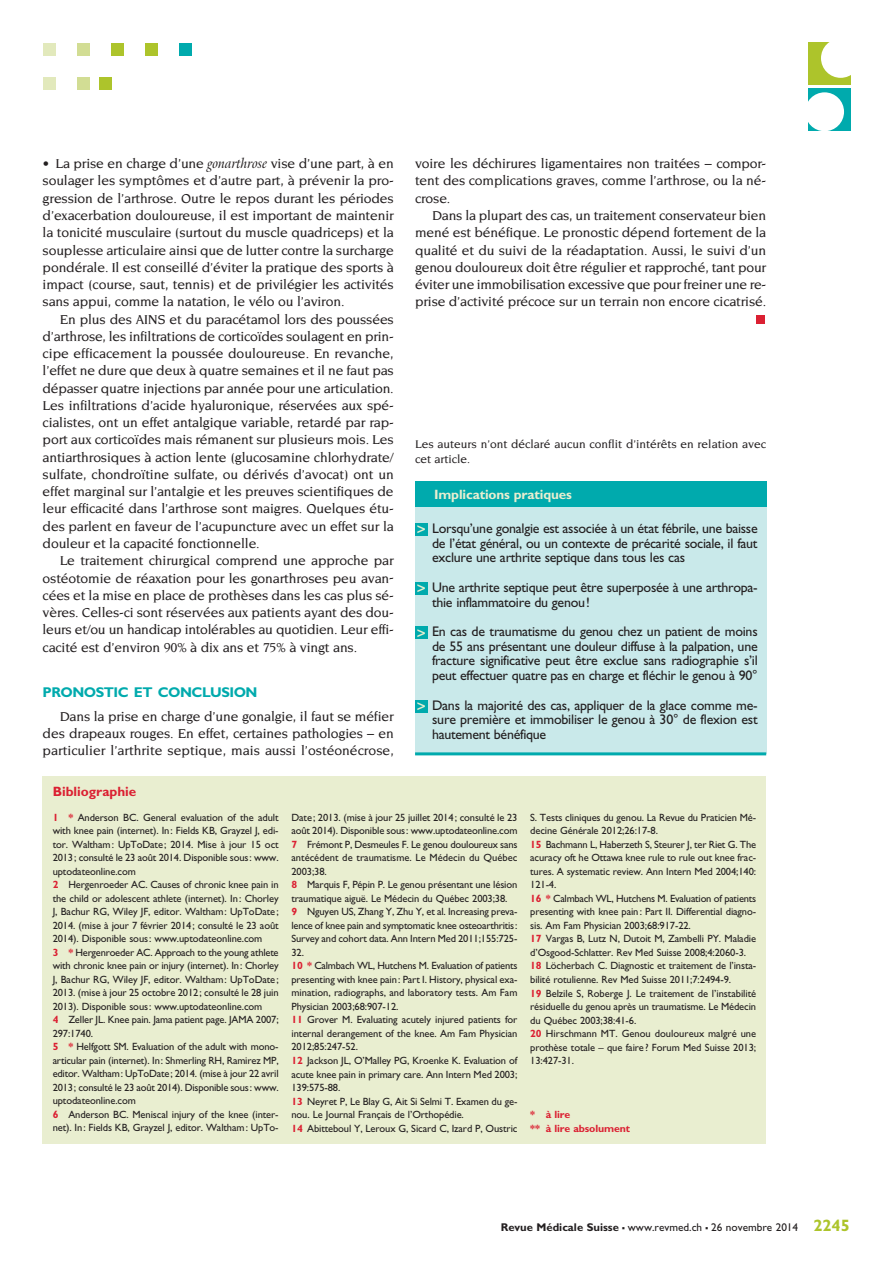
<style>
.page{position:relative;width:894px;height:1264px;background:#fff}
.page>*{position:absolute;margin:0;border:0;box-sizing:border-box;transform-origin:0 0}
.t1{font:700 14.1px "Gill Sans";letter-spacing:-.035em;color:#00aaad}
.t2{font:500 13.95px/17.2px "Novarese";letter-spacing:-.01em;color:#231f20;text-align:justify}
.t3{font:13.95px/14.7px "Gill Sans";letter-spacing:-.02em;color:#231f20;text-align:justify}
.t4{font:700 13.5px "Gill Sans";letter-spacing:-.01em;color:#e9eed0}
.t5{font:700 13.5px "Gill Sans";color:#db2032}
.t6{font:500 12px/15px "Novarese";color:#231f20}
.t7{font:11.25px "Gill Sans";color:#231f20}
.t8{font:10.5px/13.5px "Gill Sans";letter-spacing:-.01em;color:#231f20}
.t9{font:700 10.5px/13.5px "Gill Sans";letter-spacing:-.01em;color:#db2032}
.s1{font-family:"Arrus BT";font-weight:400;font-style:italic}
.s2{font-family:"Insignia";font-size:15px;color:#e9eed0}
.s3{font-weight:700;color:#db2032}
.s4{font-weight:700}
.s5{font-weight:700;font-size:16.5px}
.s6{font-weight:700;font-size:16.5px;color:#adc42b}
</style>
<div class="page">
<div style="left:179px;top:43px;width:12px;height:12px;background:#00aaad"></div>
<div style="left:145px;top:43px;width:12px;height:12px;background:#adc42b"></div>
<div style="left:111px;top:43px;width:12px;height:12px;background:#adc42b"></div>
<div style="left:77px;top:43px;width:12px;height:12px;background:#d2dd94"></div>
<div style="left:43px;top:43px;width:12px;height:12px;background:#e2e9bc"></div>
<div style="left:99px;top:77px;width:12px;height:12px;background:#adc42b"></div>
<div style="left:77px;top:77px;width:12px;height:12px;background:#d2dd94"></div>
<div style="left:43px;top:77px;width:12px;height:12px;background:#e2e9bc"></div>
<div style="left:755px;top:315px;width:9px;height:8px;background:#db2032"></div>
<div style="left:808px;top:43px;width:42px;height:42px;background:#adc42b"></div>
<div style="left:820px;top:38px;width:39px;height:40px;background:#fff;border-radius:50%"></div>
<div style="left:808px;top:88px;width:42px;height:42px;background:#00aaad"></div>
<div style="left:804px;top:92px;width:39px;height:39px;background:#fff;border-radius:50%"></div>
<div style="left:43px;top:776px;width:722px;height:367px;background:#e9eed0"></div>
<div style="left:415px;top:506px;width:350px;height:247px;background:#c9e9ea"></div>
<div style="left:415px;top:481px;width:350px;height:25px;background:#00aaad"></div>
<hr style="left:415px;top:752px;width:350px;height:3px;background:#00aaad">
<div style="left:415px;top:523px;width:12px;height:12px;background:#00aaad"></div>
<div style="left:415px;top:582px;width:12px;height:12px;background:#00aaad"></div>
<div style="left:415px;top:626px;width:12px;height:13px;background:#00aaad"></div>
<div style="left:415px;top:699px;width:12px;height:13px;background:#00aaad"></div>
<p class="t2" style="left:43px;top:155px;width:352px">• La prise en charge d’une <span class="s1">gonarthrose</span> vise d’une part, à en soulager les symptômes et d’autre part, à prévenir la pro&shy;gression de l’arthrose. Outre le repos durant les périodes d’exacerbation douloureuse, il est important de maintenir la tonicité musculaire (surtout du muscle quadriceps) et la souplesse articulaire ainsi que de lutter contre la surcharge pondérale. Il est conseillé d’éviter la pratique des sports à impact (course, saut, tennis) et de privilégier les activités sans appui, comme la natation, le vélo ou l’aviron.</p>
<p class="t2" style="left:43px;top:310px;width:352px;text-indent:17px">En plus des AINS et du paracétamol lors des poussées d’arthrose, les infiltrations de corticoïdes soulagent en prin&shy;cipe efficacement la poussée douloureuse. En revanche, l’effet ne dure que deux à quatre semaines et il ne faut pas dépasser quatre injections par année pour une articulation.<br>Les infiltrations d’acide hyaluronique, réservées aux spé&shy;cialistes, ont un effet antalgique variable, retardé par rap&shy;port aux corticoïdes mais rémanent sur plusieurs mois. Les antiarthrosiques à action lente (glucosamine chlorhydrate/ sulfate, chondroïtine sulfate, ou dérivés d’avocat) ont un effet marginal sur l’antalgie et les preuves scientifiques de leur efficacité dans l’arthrose sont maigres. Quelques étu&shy;des parlent en faveur de l’acupuncture avec un effet sur la douleur et la capacité fonctionnelle.</p>
<p class="t2" style="left:43px;top:552px;width:352px;text-indent:17px">Le traitement chirurgical comprend une approche par ostéotomie de réaxation pour les gonarthroses peu avan&shy;cées et la mise en place de prothèses dans les cas plus sé&shy;vères. Celles-ci sont réservées aux patients ayant des dou&shy;leurs et/ou un handicap intolérables au quotidien. Leur effi&shy;cacité est d’environ 90% à dix ans et 75% à vingt ans.</p>
<h1 class="t1" style="left:43px;top:683px;width:216px">PRONOSTIC ET CONCLUSION</h1>
<h2 class="t2" style="left:43px;top:707px;width:352px;text-indent:17px">Dans la prise en charge d’une gonalgie, il faut se méfier des drapeaux rouges. En effet, certaines pathologies – en particulier l’arthrite septique, mais aussi l’ostéonécrose,</h2>
<p class="t5" style="left:53px;top:783px;width:85px">Bibliographie</p>
<h2 class="t2" style="left:415px;top:155px;width:352px">voire les déchirures ligamentaires non traitées – compor&shy;tent des complications graves, comme l’arthrose, ou la né&shy;crose.</h2>
<p class="t2" style="left:415px;top:207px;width:352px;text-indent:17px">Dans la plupart des cas, un traitement conservateur bien mené est bénéfique. Le pronostic dépend fortement de la qualité et du suivi de la réadaptation. Aussi, le suivi d’un genou douloureux doit être régulier et rapproché, tant pour éviter une immobilisation excessive que pour freiner une re&shy;prise d’activité précoce sur un terrain non encore cicatrisé.</p>
<p class="t6" style="left:415px;top:436px;width:352px">Les auteurs n’ont déclaré aucun conflit d’intérêts en relation avec cet article.</p>
<p class="t4" style="left:434px;top:486px;width:139px">Implications pratiques</p>
<h2 class="t3" style="left:432px;top:521px;width:327px;text-indent:-15px"><span class="s2">&gt;</span> Lorsqu’une gonalgie est associée à un état fébrile, une baisse de l’état général, ou un contexte de précarité sociale, il faut exclure une arthrite septique dans tous les cas</h2>
<h2 class="t3" style="left:432px;top:579px;width:327px;text-indent:-15px"><span class="s2">&gt;</span> Une arthrite septique peut être superposée à une arthropa&shy;thie inflammatoire du genou!</h2>
<p class="t3" style="left:432px;top:624px;width:327px;text-indent:-15px"><span class="s2">&gt;</span> En cas de traumatisme du genou chez un patient de moins de 55 ans présentant une douleur diffuse à la palpation, une fracture significative peut être exclue sans radiographie s’il peut effectuer quatre pas en charge et fléchir le genou à 90°</p>
<h2 class="t3" style="left:432px;top:697px;width:327px;text-indent:-15px"><span class="s2">&gt;</span> Dans la majorité des cas, appliquer de la glace comme me&shy;sure première et immobiliser le genou à 30° de flexion est hautement bénéfique</h2>
<p class="t8" style="left:53px;top:810px;width:227px"><span class="s3">1 *</span> Anderson BC. General evaluation of the adult with knee pain (internet). In: Fields KB, Grayzel J, edi&shy;tor. Waltham: UpToDate; 2014. Mise à jour 15 oct 2013; consulté le 23 août 2014. Disponible sous: www. uptodateonline.com<br><span class="s3">2</span> Hergenroeder AC. Causes of chronic knee pain in the child or adolescent athlete (internet). In: Chorley J, Bachur RG, Wiley JF, editor. Waltham: UpToDate; 2014. (mise à jour 7 février 2014; consulté le 23 août 2014). Disponible sous: www.uptodateonline.com<br><span class="s3">3 *</span> Hergenroeder AC. Approach to the young athlete with chronic knee pain or injury (internet). In: Chorley J, Bachur RG, Wiley JF, editor. Waltham: UpToDate; 2013. (mise à jour 25 octobre 2012; consulté le 28 juin 2013). Disponible sous: www.uptodateonline.com<br><span class="s3">4</span> Zeller JL. Knee pain. Jama patient page. JAMA 2007; 297:1740.<br><span class="s3">5 *</span> Helfgott SM. Evaluation of the adult with mono&shy;articular pain (internet). In: Shmerling RH, Ramirez MP, editor. Waltham: UpToDate; 2014. (mise à jour 22 avril 2013; consulté le 23 août 2014). Disponible sous: www. uptodateonline.com<br><span class="s3">6</span> Anderson BC. Meniscal injury of the knee (inter&shy;net). In: Fields KB, Grayzel J, editor. Waltham: UpTo-</p>
<p class="t8" style="left:291px;top:810px;width:227px">Date; 2013. (mise à jour 25 juillet 2014; consulté le 23 août 2014). Disponible sous: www.uptodateonline.com <span class="s3">7</span> Frémont P, Desmeules F. Le genou douloureux sans antécédent de traumatisme. Le Médecin du Québec 2003;38.<br><span class="s3">8</span> Marquis F, Pépin P. Le genou présentant une lésion traumatique aiguë. Le Médecin du Québec 2003;38.<br><span class="s3">9</span> Nguyen US, Zhang Y, Zhu Y, et al. Increasing preva&shy;lence of knee pain and symptomatic knee osteoarthritis:<br>Survey and cohort data. Ann Intern Med 2011;155:725- 32.<br><span class="s3">10 *</span> Calmbach WL, Hutchens M. Evaluation of patients presenting with knee pain: Part I. History, physical exa&shy;mination, radiographs, and laboratory tests. Am Fam Physician 2003;68:907-12.<br><span class="s3">11</span> Grover M. Evaluating acutely injured patients for internal derangement of the knee. Am Fam Physician 2012;85:247-52.<br><span class="s3">12</span> Jackson JL, O’Malley PG, Kroenke K. Evaluation of acute knee pain in primary care. Ann Intern Med 2003; 139:575-88.<br><span class="s3">13</span> Neyret P, Le Blay G, Ait Si Selmi T. Examen du ge&shy;nou. Le Journal Français de l’Orthopédie.<br><span class="s3">14</span> Abitteboul Y, Leroux G, Sicard C, Izard P, Oustric</p>
<p class="t8" style="left:530px;top:810px;width:227px">S. Tests cliniques du genou. La Revue du Praticien Mé&shy;decine Générale 2012;26:17-8.<br><span class="s3">15</span> Bachmann L, Haberzeth S, Steurer J, ter Riet G. The acuracy oft he Ottawa knee rule to rule out knee frac&shy;tures. A systematic review. Ann Intern Med 2004;140:<br>121-4.<br><span class="s3">16 *</span> Calmbach WL, Hutchens M. Evaluation of patients presenting with knee pain: Part II. Differential diagno&shy;sis. Am Fam Physician 2003;68:917-22.<br><span class="s3">17</span> Vargas B, Lutz N, Dutoit M, Zambelli PY. Maladie d’Osgood-Schlatter. Rev Med Suisse 2008;4:2060-3.<br><span class="s3">18</span> Löcherbach C. Diagnostic et traitement de l’insta&shy;bilité rotulienne. Rev Med Suisse 2011;7:2494-9.<br><span class="s3">19</span> Belzile S, Roberge J. Le traitement de l’instabilité résiduelle du genou après un traumatisme. Le Médecin du Québec 2003;38:41-6.<br><span class="s3">20</span> Hirschmann MT. Genou douloureux malgré une prothèse totale – que faire? Forum Med Suisse 2013; 13:427-31.</p>
<p class="t9" style="left:530px;top:1107px;width:101px">* à lire<br>** à lire absolument</p>
<p class="t7" style="left:500px;top:1220px;width:350px"><span class="s4">Revue Médicale Suisse</span> <span class="s5">–</span> www.revmed.ch <span class="s5">–</span> 26 novembre 2014 <span class="s6">2245</span></p>
</div>
